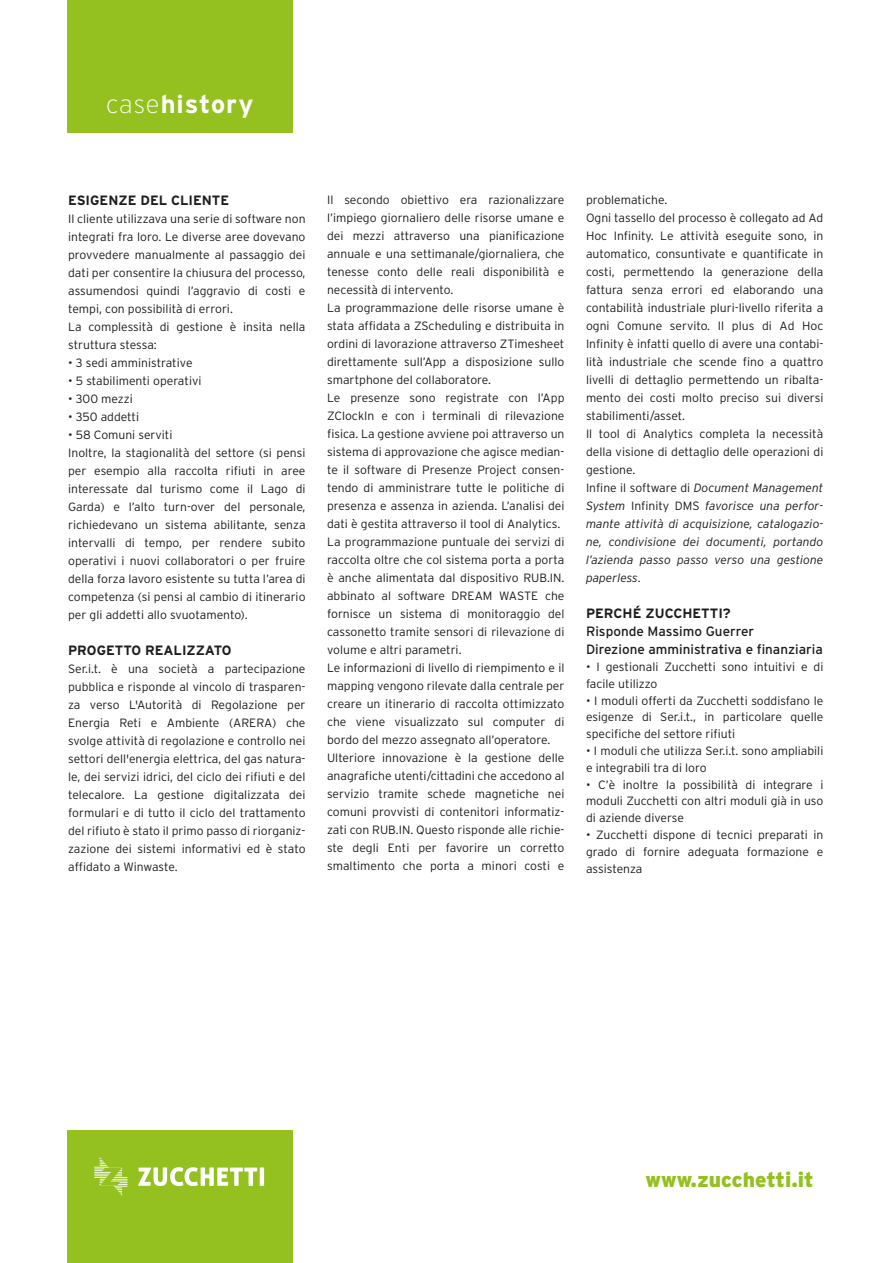
<style>
.page{position:relative;width:893px;height:1263px;background:#fff}
.page>*{position:absolute;margin:0;border:0;box-sizing:border-box;transform-origin:0 0}
.t1{font:700 25.5px "Interstate";letter-spacing:.04em;color:#fff}
.t2{font:900 21px "Interstate";color:#94c11f}
.t3{font:13.5px/18px "Interstate";color:#1d1d1b}
.t4{font:700 13.5px "Interstate";color:#1d1d1b}
.t5{font:300 12px/18px "Interstate";color:#1d1d1b}
.s1{font-weight:200}
.s2{font-style:italic}
</style>
<div class="page">
<div style="left:68px;top:1131px;width:225px;height:132px;background:#94c11f"></div>
<div style="left:67px;top:0;width:225px;height:132px;background:#94c11f"></div>
<svg style="left:138px;top:1167px;width:126px;height:19px"></svg>
<svg style="left:94px;top:1157px;width:33px;height:39px"></svg>
<h1 class="t1" style="left:106px;top:89px;width:149px"><span class="s1">case</span>history</h1>
<p class="t4" style="left:68px;top:193px;width:163px">ESIGENZE DEL CLIENTE</p>
<p class="t5" style="left:68px;top:210px;width:239px">Il cliente utilizzava una serie di software non integrati fra loro. Le diverse aree dovevano provvedere manualmente al passaggio dei dati per consentire la chiusura del processo, assumendosi quindi l’aggravio di costi e tempi, con possibilità di errori.<br>La complessità di gestione è insita nella struttura stessa:</p>
<p class="t5" style="left:68px;top:354px;width:126px">• 3 sedi amministrative</p>
<p class="t5" style="left:68px;top:372px;width:135px">• 5 stabilimenti operativi</p>
<p class="t5" style="left:68px;top:390px;width:66px">• 300 mezzi</p>
<p class="t5" style="left:68px;top:408px;width:73px">• 350 addetti</p>
<p class="t5" style="left:68px;top:426px;width:239px">• 58 Comuni serviti<br>Inoltre, la stagionalità del settore (si pensi per esempio alla raccolta rifiuti in aree interessate dal turismo come il Lago di Garda) e l’alto turn-over del personale, richiedevano un sistema abilitante, senza intervalli di tempo, per rendere subito operativi i nuovi collaboratori o per fruire della forza lavoro esistente su tutta l’area di competenza (si pensi al cambio di itinerario per gli addetti allo svuotamento).</p>
<p class="t4" style="left:68px;top:643px;width:165px">PROGETTO REALIZZATO</p>
<p class="t5" style="left:68px;top:660px;width:239px;text-align:justify">Ser.i.t. è una società a partecipazione pubblica e risponde al vincolo di trasparen&shy;za verso L'Autorità di Regolazione per Energia Reti e Ambiente (ARERA) che svolge attività di regolazione e controllo nei settori dell'energia elettrica, del gas natura&shy;le, dei servizi idrici, del ciclo dei rifiuti e del telecalore. La gestione digitalizzata dei formulari e di tutto il ciclo del trattamento del rifiuto è stato il primo passo di riorganiz&shy;zazione dei sistemi informativi ed è stato affidato a Winwaste.</p>
<p class="t5" style="left:327px;top:191px;width:239px">Il secondo obiettivo era razionalizzare l’impiego giornaliero delle risorse umane e dei mezzi attraverso una pianificazione annuale e una settimanale/giornaliera, che tenesse conto delle reali disponibilità e necessità di intervento.<br>La programmazione delle risorse umane è stata affidata a ZScheduling e distribuita in ordini di lavorazione attraverso ZTimesheet direttamente sull’App a disposizione sullo smartphone del collaboratore.<br>Le presenze sono registrate con l’App ZClockIn e con i terminali di rilevazione fisica. La gestione avviene poi attraverso un sistema di approvazione che agisce median&shy;te il software di Presenze Project consen&shy;tendo di amministrare tutte le politiche di presenza e assenza in azienda. L’analisi dei dati è gestita attraverso il tool di Analytics.<br>La programmazione puntuale dei servizi di raccolta oltre che col sistema porta a porta è anche alimentata dal dispositivo RUB.IN. abbinato al software DREAM WASTE che fornisce un sistema di monitoraggio del cassonetto tramite sensori di rilevazione di volume e altri parametri.<br>Le informazioni di livello di riempimento e il mapping vengono rilevate dalla centrale per creare un itinerario di raccolta ottimizzato che viene visualizzato sul computer di bordo del mezzo assegnato all’operatore.<br>Ulteriore innovazione è la gestione delle anagrafiche utenti/cittadini che accedono al servizio tramite schede magnetiche nei comuni provvisti di contenitori informatiz&shy;zati con RUB.IN. Questo risponde alle richie&shy;ste degli Enti per favorire un corretto smaltimento che porta a minori costi e</p>
<p class="t5" style="left:586px;top:191px;width:239px">problematiche.<br>Ogni tassello del processo è collegato ad Ad Hoc Infinity. Le attività eseguite sono, in automatico, consuntivate e quantificate in costi, permettendo la generazione della fattura senza errori ed elaborando una contabilità industriale pluri-livello riferita a ogni Comune servito. Il plus di Ad Hoc Infinity è infatti quello di avere una contabi&shy;lità industriale che scende fino a quattro livelli di dettaglio permettendo un ribalta&shy;mento dei costi molto preciso sui diversi stabilimenti/asset.<br>Il tool di Analytics completa la necessità della visione di dettaglio delle operazioni di gestione.<br>Infine il software di <span class="s2">Document Management System</span> Infinity DMS <span class="s2">favorisce una perfor&shy;mante attività di acquisizione, catalogazio&shy;ne, condivisione dei documenti, portando l’azienda passo passo verso una gestione paperless</span>.</p>
<p class="t4" style="left:586px;top:606px;width:146px">PERCHÉ ZUCCHETTI?</p>
<p class="t3" style="left:586px;top:622px;width:238px">Risponde Massimo Guerrer<br>Direzione amministrativa e finanziaria</p>
<p class="t5" style="left:586px;top:658px;width:239px;line-height:16.8px">• I gestionali Zucchetti sono intuitivi e di facile utilizzo</p>
<p class="t5" style="left:586px;top:692px;width:239px;line-height:16.8px;text-align:justify">• I moduli offerti da Zucchetti soddisfano le esigenze di Ser.i.t., in particolare quelle specifiche del settore rifiuti</p>
<p class="t5" style="left:586px;top:742px;width:239px;line-height:16.8px">• I moduli che utilizza Ser.i.t. sono ampliabili e integrabili tra di loro</p>
<p class="t5" style="left:586px;top:776px;width:239px;line-height:16.8px;text-align:justify">• C’è inoltre la possibilità di integrare i moduli Zucchetti con altri moduli già in uso di aziende diverse</p>
<p class="t5" style="left:586px;top:826px;width:239px;line-height:16.8px;text-align:justify">• Zucchetti dispone di tecnici preparati in grado di fornire adeguata formazione e assistenza</p>
<h2 class="t2" style="left:645px;top:1167px;width:170px">www.zucchetti.it</h2>
</div>
